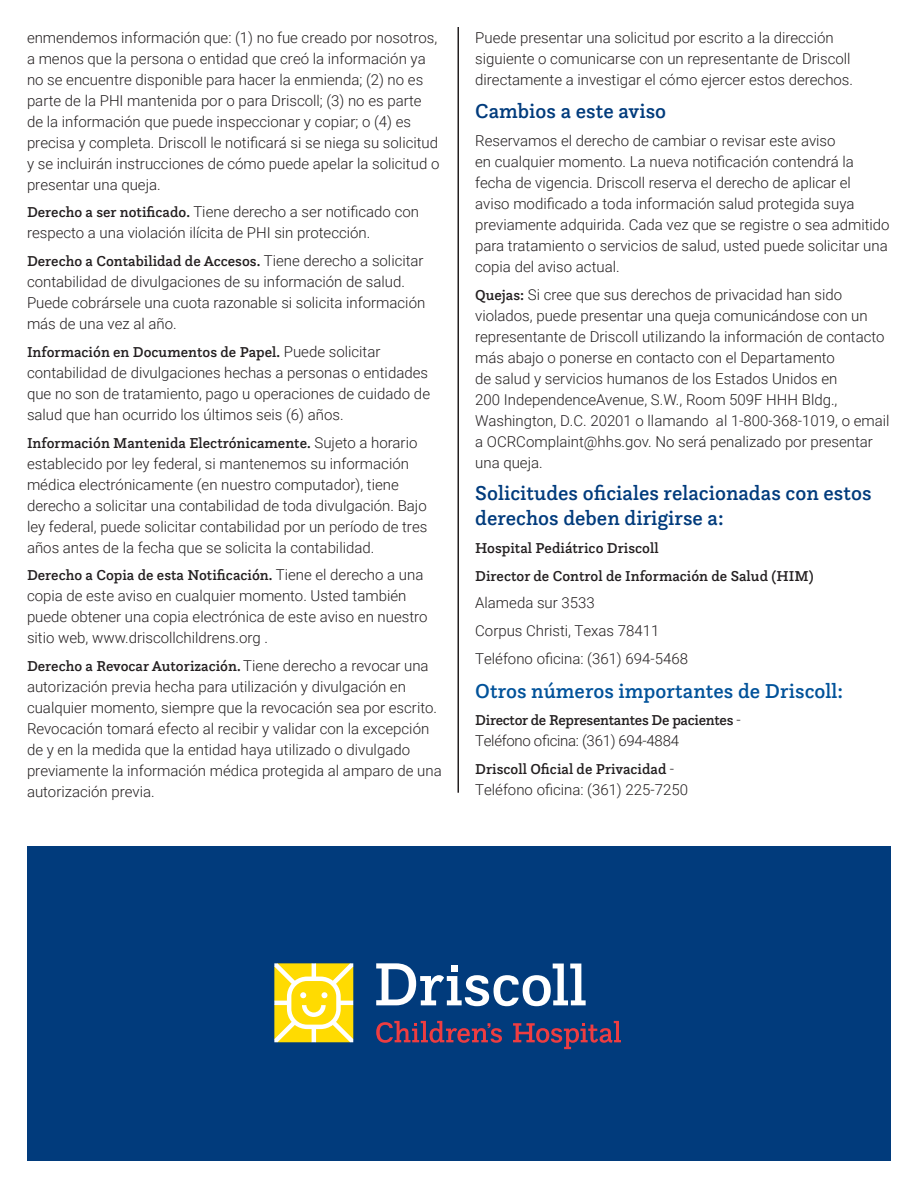
<style>
.page{position:relative;width:918px;height:1188px;background:#fff}
.page>*{position:absolute;margin:0;border:0;box-sizing:border-box;transform-origin:0 0}
.t1{font:500 21px/25.2px "Questa Slab";color:#013b7c}
.t2{font:500 21px "Questa Slab";color:#01529a}
.t3{font:300 15px/21px "Roboto";color:#231f20}
.t4{font:500 15px/27.8px "Questa Slab";color:#231f20}
.t5{font:500 15px "Questa Slab";letter-spacing:-.02em;color:#231f20}
.t6{font:300 15px "Roboto";letter-spacing:-.02em;color:#231f20}
.s1{font-family:"Questa Slab";font-weight:500}
.s2{font-family:"Roboto";font-weight:300}
</style>
<div class="page">
<div style="left:27px;top:847px;width:864px;height:314px;background:#013b7c"></div>
<hr style="left:458px;top:27px;width:1px;height:766px;background:#231f20">
<svg style="left:376px;top:963px;width:210px;height:43px"></svg>
<svg style="left:376px;top:1021px;width:126px;height:22px"></svg>
<svg style="left:513px;top:1021px;width:108px;height:28px"></svg>
<svg style="left:274px;top:963px;width:79px;height:79px;background:#fce243"></svg>
<p class="t3" style="left:27px;top:26px;width:414px">enmendemos información que: (1) no fue creado por nosotros, a menos que la persona o entidad que creó la información ya no se encuentre disponible para hacer la enmienda; (2) no es parte de la PHI mantenida por o para Driscoll; (3) no es parte de la información que puede inspeccionar y copiar; o (4) es precisa y completa. Driscoll le notificará si se niega su solicitud y se incluirán instrucciones de cómo puede apelar la solicitud o presentar una queja.</p>
<p class="t3" style="left:27px;top:201px;width:394px"><span class="s1">Derecho a ser notificado.</span> Tiene derecho a ser notificado con respecto a una violación ilícita de PHI sin protección.</p>
<p class="t4" style="left:27px;top:247px;width:398px">Derecho a Contabilidad de Accesos. <span class="s2">Tiene derecho a solicitar</span></p>
<p class="t3" style="left:27px;top:271px;width:400px">contabilidad de divulgaciones de su información de salud.<br>Puede cobrársele una cuota razonable si solicita información más de una vez al año.</p>
<p class="t4" style="left:27px;top:338px;width:355px">Información en Documentos de Papel. <span class="s2">Puede solicitar</span></p>
<p class="t3" style="left:27px;top:362px;width:405px">contabilidad de divulgaciones hechas a personas o entidades que no son de tratamiento, pago u operaciones de cuidado de salud que han ocurrido los últimos seis (6) años.</p>
<p class="t4" style="left:27px;top:429px;width:392px">Información Mantenida Electrónicamente. <span class="s2">Sujeto a horario</span></p>
<p class="t3" style="left:27px;top:452px;width:402px">establecido por ley federal, si mantenemos su información médica electrónicamente (en nuestro computador), tiene derecho a solicitar una contabilidad de toda divulgación. Bajo ley federal, puede solicitar contabilidad por un período de tres años antes de la fecha que se solicita la contabilidad.</p>
<p class="t4" style="left:27px;top:561px;width:398px">Derecho a Copia de esta Notificación. <span class="s2">Tiene el derecho a una</span></p>
<p class="t3" style="left:27px;top:585px;width:402px">copia de este aviso en cualquier momento. Usted también puede obtener una copia electrónica de este aviso en nuestro sitio web, www.driscollchildrens.org .</p>
<p class="t4" style="left:27px;top:652px;width:403px">Derecho a Revocar Autorización. <span class="s2">Tiene derecho a revocar una</span></p>
<p class="t3" style="left:27px;top:676px;width:416px">autorización previa hecha para utilización y divulgación en cualquier momento, siempre que la revocación sea por escrito.<br>Revocación tomará efecto al recibir y validar con la excepción de y en la medida que la entidad haya utilizado o divulgado previamente la información médica protegida al amparo de una autorización previa.</p>
<p class="t3" style="left:475px;top:26px;width:379px">Puede presentar una solicitud por escrito a la dirección siguiente o comunicarse con un representante de Driscoll directamente a investigar el cómo ejercer estos derechos.</p>
<h1 class="t1" style="left:475px;top:98px;width:192px">Cambios a este aviso</h1>
<p class="t3" style="left:475px;top:130px;width:416px">Reservamos el derecho de cambiar o revisar este aviso<br>en cualquier momento. La nueva notificación contendrá la fecha de vigencia. Driscoll reserva el derecho de aplicar el<br>aviso modificado a toda información salud protegida suya previamente adquirida. Cada vez que se registre o sea admitido para tratamiento o servicios de salud, usted puede solicitar una copia del aviso actual.</p>
<p class="t3" style="left:475px;top:284px;width:416px"><span class="s1">Quejas:</span> Si cree que sus derechos de privacidad han sido violados, puede presentar una queja comunicándose con un representante de Driscoll utilizando la información de contacto más abajo o ponerse en contacto con el Departamento<br>de salud y servicios humanos de los Estados Unidos en<br>200 IndependenceAvenue, S.W., Room 509F HHH Bldg., Washington, D.C. 20201 o llamando al 1-800-368-1019, o email a OCRComplaint@hhs.gov. No será penalizado por presentar una queja.</p>
<h1 class="t1" style="left:475px;top:480px;width:398px">Solicitudes oficiales relacionadas con estos derechos deben dirigirse a:</h1>
<p class="t4" style="left:475px;top:534px;width:340px">Hospital Pediátrico Driscoll<br>Director de Control de Información de Salud (HIM)</p>
<p class="t3" style="left:475px;top:589px;width:214px;line-height:27.8px">Alameda sur 3533<br>Corpus Christi, Texas 78411<br>Teléfono oficina: (361) 694-5468</p>
<h1 class="t2" style="left:475px;top:677px;width:370px">Otros números importantes de Driscoll:</h1>
<p class="t5" style="left:475px;top:711px;width:267px">Director de Representantes De pacientes <span class="s2">-</span></p>
<p class="t6" style="left:475px;top:731px;width:205px">Teléfono oficina: (361) 694-4884</p>
<p class="t4" style="left:475px;top:755px;width:200px">Driscoll Oficial de Privacidad <span class="s2">-</span></p>
<p class="t3" style="left:475px;top:779px;width:214px">Teléfono oficina: (361) 225-7250</p>
</div>
